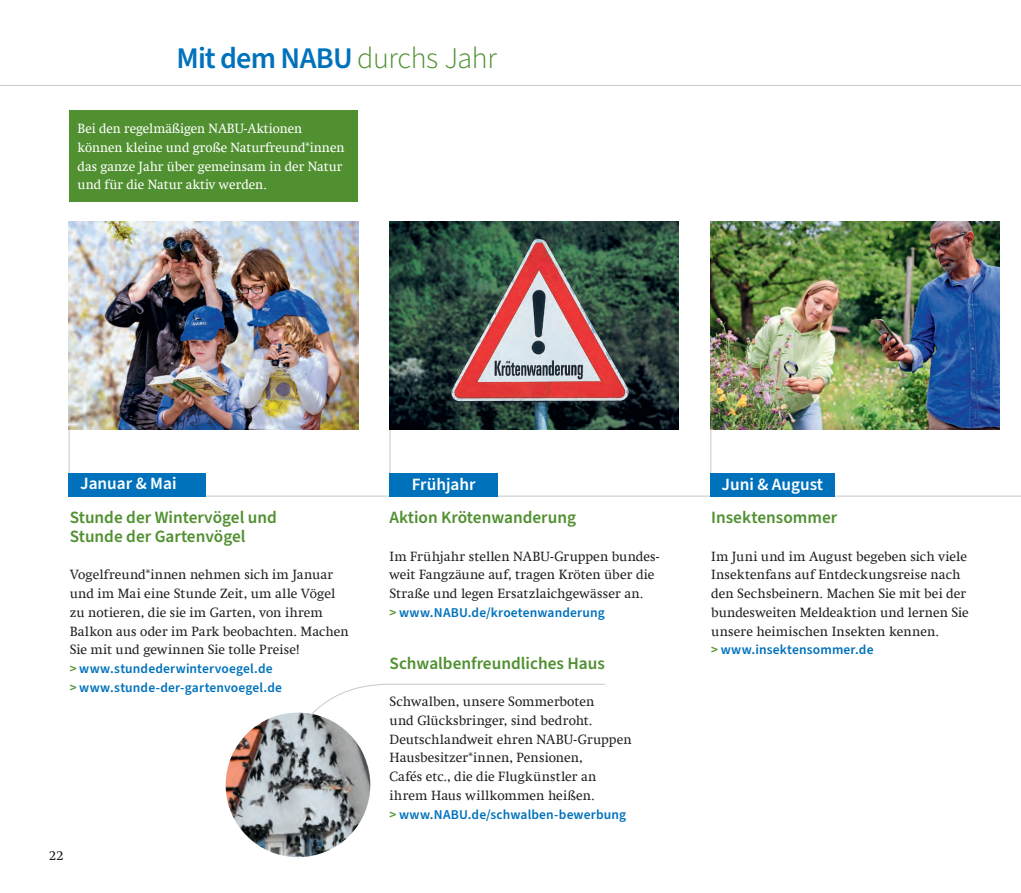
<style>
.page{position:relative;width:1021px;height:893px;background:#fff}
.page>*{position:absolute;margin:0;border:0;box-sizing:border-box;transform-origin:0 0}
.t1{font:600 30px "Source Sans Pro";letter-spacing:-.03em;color:#0072bc}
.t2{font:600 17.25px/18.8px "Source Sans Pro";color:#509030}
.t3{font:600 17.25px "Source Sans Pro";color:#fff}
.t4{font:13.5px/18.8px "Swift Com";letter-spacing:.005em;color:#231f20}
.t5{font:600 13.5px/18.8px "Source Sans Pro";letter-spacing:.01em;color:#0072bc}
.t6{font:13.5px/18.8px "Swift Com";letter-spacing:-.005em;color:#fff}
.s1{font-weight:300;color:#509030}
.s2{color:#509030}
</style>
<div class="page">
<hr style="left:69px;top:425px;width:1px;height:71px;background:#c7c8ca">
<hr style="left:70px;top:496px;width:950px;height:1px;background:#c7c8ca">
<div style="left:69px;top:111px;width:288px;height:91px;background:#509030"></div>
<hr style="left:0;top:85px;width:1020px;height:1px;background:#c7c8ca">
<img style="left:69px;top:221px;width:289px;height:208px">
<div style="left:69px;top:473px;width:137px;height:23px;background:#0072bc"></div>
<hr style="left:389px;top:427px;width:1px;height:69px;background:#c7c8ca">
<svg style="left:293px;top:683px;width:312px;height:61px"></svg>
<img style="left:389px;top:221px;width:290px;height:208px">
<img style="left:226px;top:713px;width:144px;height:144px;border-radius:72px">
<div style="left:390px;top:473px;width:108px;height:23px;background:#0072bc"></div>
<hr style="left:710px;top:427px;width:1px;height:63px;background:#c7c8ca">
<div style="left:710px;top:473px;width:124px;height:23px;background:#0072bc"></div>
<img style="left:710px;top:222px;width:289px;height:207px">
<h1 class="t1" style="left:176px;top:38px;width:322px">Mit dem NABU <span class="s1">durchs Jahr</span></h1>
<p class="t6" style="left:78px;top:119px;width:268px">Bei den regelmäßigen NABU-Aktionen können kleine und große Naturfreund*innen das ganze Jahr über gemeinsam in der Natur und für die Natur aktiv werden.</p>
<p class="t3" style="left:80px;top:472px;width:98px">Januar &amp; Mai</p>
<p class="t2" style="left:70px;top:509px;width:209px">Stunde der Wintervögel und<br>Stunde der Gartenvögel</p>
<p class="t4" style="left:70px;top:565px;width:280px">Vogelfreund*innen nehmen sich im Januar und im Mai eine Stunde Zeit, um alle Vögel zu notieren, die sie im Garten, von ihrem Balkon aus oder im Park beobachten. Machen Sie mit und gewinnen Sie tolle Preise!</p>
<p class="t5" style="left:70px;top:660px;width:214px"><span class="s2">&gt;</span> www.stundederwintervoegel.de <span class="s2">&gt;</span> www.stunde-der-gartenvoegel.de</p>
<p class="t4" style="left:49px;top:846px;width:16px">22</p>
<p class="t3" style="left:412px;top:472px;width:65px">Frühjahr</p>
<p class="t3" style="left:721px;top:472px;width:103px">Juni &amp; August</p>
<p class="t2" style="left:389px;top:509px;width:188px">Aktion Krötenwanderung</p>
<p class="t4" style="left:389px;top:547px;width:271px">Im Frühjahr stellen NABU-Gruppen bundes&shy;weit Fangzäune auf, tragen Kröten über die<br>Straße und legen Ersatzlaichgewässer an.</p>
<p class="t5" style="left:389px;top:603px;width:217px"><span class="s2">&gt;</span> www.NABU.de/kroetenwanderung</p>
<p class="t2" style="left:389px;top:654px;width:217px">Schwalbenfreundliches Haus</p>
<p class="t4" style="left:389px;top:692px;width:244px">Schwalben, unsere Sommerboten<br>und Glücksbringer, sind bedroht.<br>Deutschlandweit ehren NABU-Gruppen Hausbesitzer*innen, Pensionen,<br>Cafés etc., die die Flugkünstler an ihrem Haus willkommen heißen.</p>
<p class="t5" style="left:389px;top:805px;width:238px"><span class="s2">&gt;</span> www.NABU.de/schwalben-bewerbung</p>
<p class="t2" style="left:711px;top:509px;width:128px">Insektensommer</p>
<p class="t4" style="left:711px;top:547px;width:259px">Im Juni und im August begeben sich viele Insektenfans auf Entdeckungsreise nach den Sechsbeinern. Machen Sie mit bei der bundesweiten Meldeaktion und lernen Sie unsere heimischen Insekten kennen.</p>
<p class="t5" style="left:711px;top:641px;width:164px"><span class="s2">&gt;</span> www.insektensommer.de</p>
</div>
